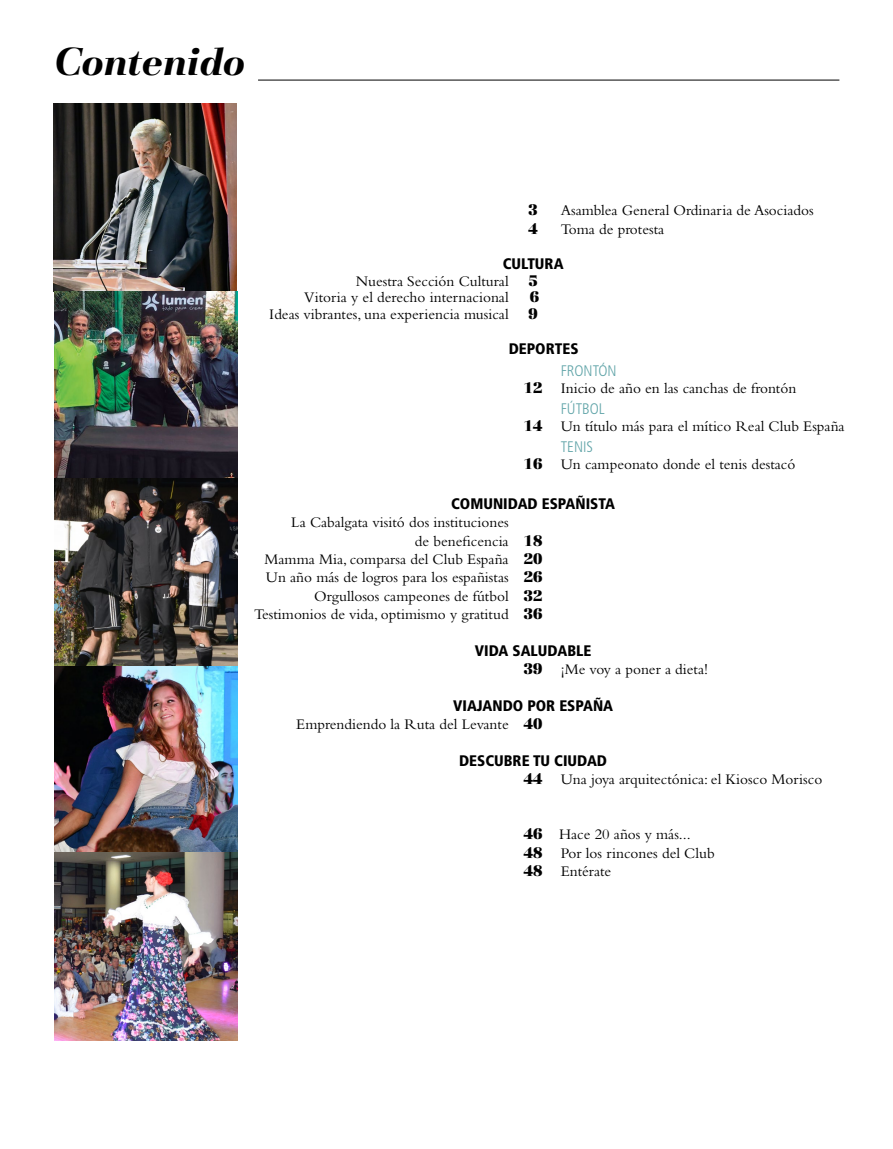
<style>
.page{position:relative;width:893px;height:1149px;background:#fff}
.page>*{position:absolute;margin:0;border:0;box-sizing:border-box;transform-origin:0 0}
.t1{font:italic 700 39px "AT Basilia";color:#000}
.t2{font:15.3px/18.3px "Bembo Std";color:#000}
.t3{font:900 condensed 15.3px "Frutiger LT Std";color:#000}
.t4{font:300 condensed 15.3px "Frutiger LT Std";color:#60a4a8}
.t5{font:900 15.3px "AT Basilia";color:#000}
.s1{font-family:"AT Basilia";font-weight:900}
</style>
<div class="page">
<hr style="left:258px;top:80px;width:581px;height:1px;background:#000">
<img style="left:54px;top:104px;width:183px;height:935px">
<h1 class="t1" style="left:54px;top:38px;width:193px">Contenido</h1>
<p class="t5" style="left:528px;top:200px;width:11px">3</p>
<p class="t2" style="left:561px;top:201px;width:254px">Asamblea General Ordinaria de Asociados</p>
<p class="t5" style="left:528px;top:218px;width:11px">4</p>
<p class="t2" style="left:561px;top:219px;width:105px">Toma de protesta</p>
<p class="t3" style="left:503px;top:254px;width:62px">CULTURA</p>
<p class="t2" style="left:356px;top:271px;width:154px">Nuestra Sección Cultural</p>
<p class="t5" style="left:528px;top:270px;width:11px">5</p>
<p class="t2" style="left:304px;top:288px;width:206px">Vitoria y el derecho internacional</p>
<p class="t5" style="left:530px;top:287px;width:11px">6</p>
<p class="t2" style="left:269px;top:305px;width:241px">Ideas vibrantes, una experiencia musical</p>
<p class="t5" style="left:528px;top:304px;width:11px">9</p>
<p class="t3" style="left:509px;top:340px;width:71px">DEPORTES</p>
<p class="t4" style="left:561px;top:362px;width:57px">FRONTÓN</p>
<p class="t2" style="left:524px;top:378px;width:274px"><span class="s1">12</span> Inicio de año en las canchas de frontón</p>
<p class="t4" style="left:561px;top:400px;width:46px">FÚTBOL</p>
<p class="t2" style="left:524px;top:416px;width:322px"><span class="s1">14</span> Un título más para el mítico Real Club España</p>
<p class="t4" style="left:561px;top:438px;width:34px">TENIS</p>
<p class="t2" style="left:524px;top:455px;width:273px"><span class="s1">16</span> Un campeonato donde el tenis destacó</p>
<p class="t3" style="left:451px;top:494px;width:165px">COMUNIDAD ESPAÑISTA</p>
<p class="t2" style="left:291px;top:513px;width:219px">La Cabalgata visitó dos instituciones</p>
<p class="t2" style="left:415px;top:531px;width:129px">de beneficencia <span class="s1">18</span></p>
<p class="t2" style="left:264px;top:549px;width:279px">Mamma Mia, comparsa del Club España <span class="s1">20</span></p>
<p class="t2" style="left:266px;top:568px;width:278px">Un año más de logros para los españistas <span class="s1">26</span></p>
<p class="t2" style="left:314px;top:586px;width:230px">Orgullosos campeones de fútbol <span class="s1">32</span></p>
<p class="t2" style="left:254px;top:604px;width:290px">Testimonios de vida, optimismo y gratitud <span class="s1">36</span></p>
<p class="t3" style="left:475px;top:641px;width:118px">VIDA SALUDABLE</p>
<p class="t2" style="left:524px;top:659px;width:186px"><span class="s1">39</span> ¡Me voy a poner a dieta!</p>
<p class="t3" style="left:453px;top:696px;width:161px">VIAJANDO POR ESPAÑA</p>
<p class="t2" style="left:296px;top:714px;width:248px">Emprendiendo la Ruta del Levante <span class="s1">40</span></p>
<p class="t3" style="left:459px;top:751px;width:150px">DESCUBRE TU CIUDAD</p>
<p class="t2" style="left:524px;top:769px;width:300px"><span class="s1">44</span> Una joya arquitectónica: el Kiosco Morisco</p>
<p class="t2" style="left:524px;top:824px;width:192px"><span class="s1">46</span> Hace 20 años y más...<br><span class="s1">48</span> Por los rincones del Club<br><span class="s1">48</span> Entérate</p>
</div>
